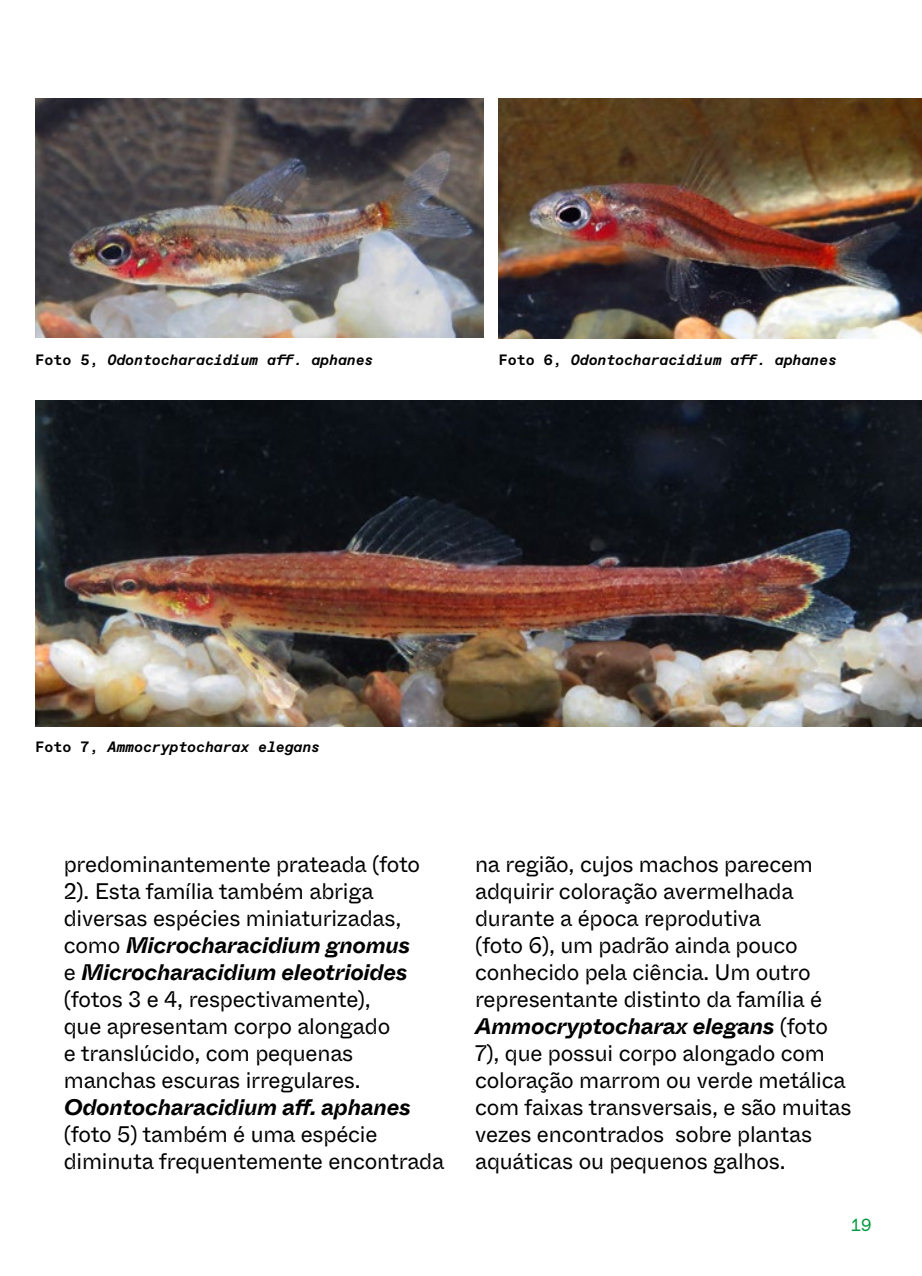
<style>
.page{position:relative;width:922px;height:1276px;background:#fff}
.page>*{position:absolute;margin:0;border:0;box-sizing:border-box;transform-origin:0 0}
.t1{font:22.5px/27px "ABC Whyte Inktrap Unlicensed Trial";letter-spacing:-.01em;color:#000}
.t2{font:italic 700 22.5px "ABC Whyte Inktrap Unlicensed Trial";letter-spacing:-.01em;color:#000}
.t3{font:17.5px "ABC Favorit Mono Unlicensed Trial";color:#00993f}
.t4{font:italic 700 15px "ABC Favorit Mono Unlicensed Trial";letter-spacing:-.01em;color:#000}
.s1{font-style:normal}
.s2{font-weight:700;font-style:italic}
</style>
<div class="page">
<img style="left:499px;top:98px;width:422px;height:241px">
<img style="left:36px;top:98px;width:447px;height:239px">
<img style="left:36px;top:400px;width:885px;height:326px">
<p class="t4" style="left:36px;top:351px;width:339px"><span class="s1">Foto 5,</span> Odontocharacidium aff. aphanes</p>
<p class="t4" style="left:499px;top:351px;width:339px"><span class="s1">Foto 6,</span> Odontocharacidium aff. aphanes</p>
<p class="t4" style="left:36px;top:738px;width:286px"><span class="s1">Foto 7,</span> Ammocryptocharax elegans</p>
<p class="t1" style="left:64px;top:851px;width:358px">predominantemente prateada (foto<br>2). Esta família também abriga diversas espécies miniaturizadas, como <span class="s2">Microcharacidium gnomus </span>e <span class="s2">Microcharacidium eleotrioides </span>(fotos 3 e 4, respectivamente),<br>que apresentam corpo alongado<br>e translúcido, com pequenas manchas escuras irregulares.</p>
<p class="t2" style="left:64px;top:1093px;width:348px">Odontocharacidium aff. aphanes</p>
<p class="t1" style="left:64px;top:1121px;width:382px">(foto 5) também é uma espécie diminuta frequentemente encontrada</p>
<p class="t1" style="left:475px;top:851px;width:378px">na região, cujos machos parecem adquirir coloração avermelhada durante a época reprodutiva<br>(foto 6), um padrão ainda pouco conhecido pela ciência. Um outro representante distinto da família é <span class="s2">Ammocryptocharax elegans</span> (foto 7), que possui corpo alongado com coloração marrom ou verde metálica com faixas transversais, e são muitas vezes encontrados sobre plantas aquáticas ou pequenos galhos.</p>
<p class="t3" style="left:850px;top:1215px;width:23px">19</p>
</div>
